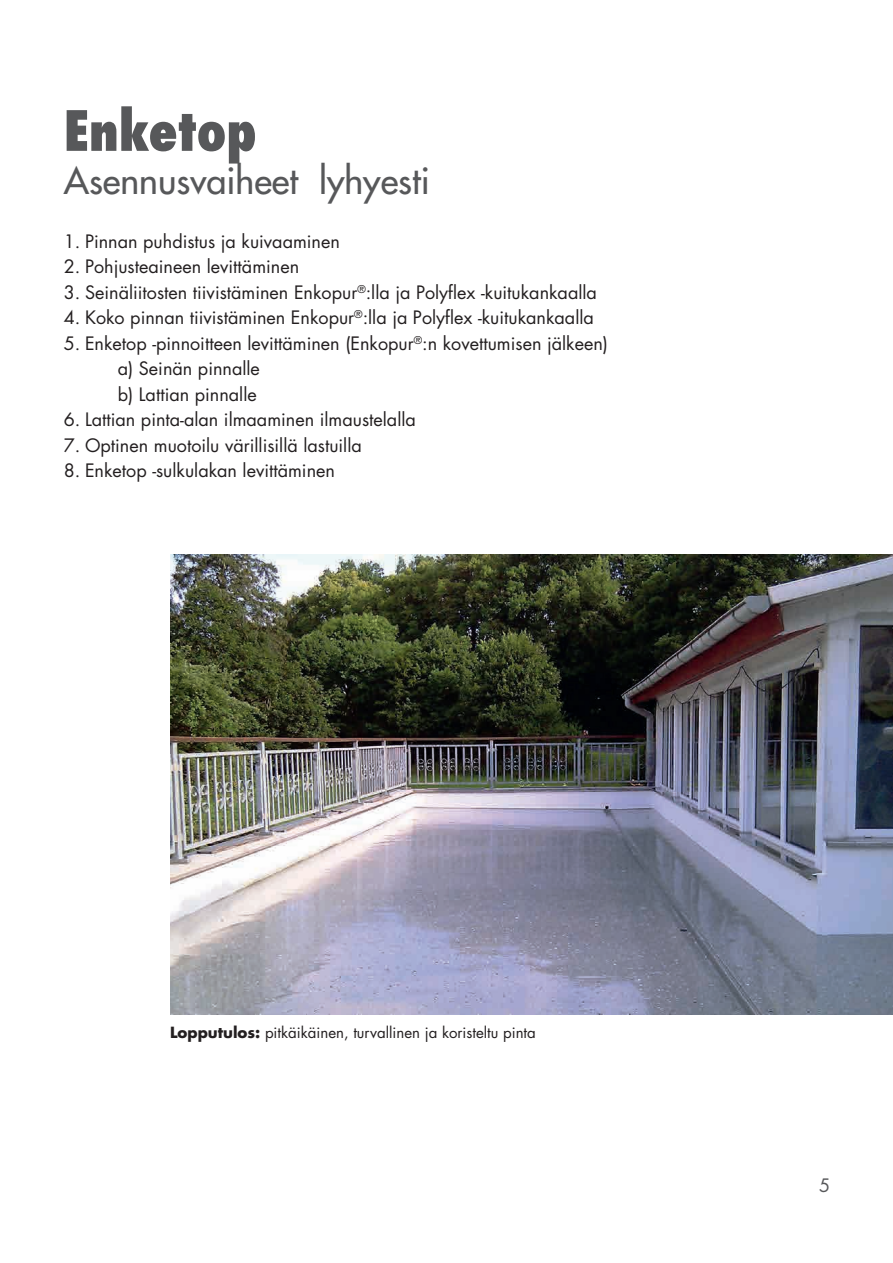
<style>
.page{position:relative;width:893px;height:1263px;background:#fff}
.page>*{position:absolute;margin:0;border:0;box-sizing:border-box;transform-origin:0 0}
.t1{font:800 condensed 54px "Futura";color:#57585a}
.t2{font:36px "Futura";color:#57585a}
.t3{font:18px/25.5px "Futura";color:#231f20}
.t4{font:18px "Futura";color:#57585a}
.t5{font:15px "Futura";color:#231f20}
.s1{font-weight:700}
</style>
<div class="page">
<img style="left:170px;top:554px;width:723px;height:460px">
<h1 class="t1" style="left:64px;top:94px;width:194px">Enketop</h1>
<h2 class="t2" style="left:64px;top:158px;width:368px">Asennusvaiheet lyhyesti</h2>
<p class="t3" style="left:64px;top:229px;width:278px">1. Pinnan puhdistus ja kuivaaminen</p>
<p class="t3" style="left:64px;top:254px;width:237px">2. Pohjusteaineen levittäminen</p>
<p class="t3" style="left:64px;top:280px;width:535px">3. Seinäliitosten tiivistäminen Enkopur<sup>®</sup>:lla ja Polyflex -kuitukankaalla</p>
<p class="t3" style="left:64px;top:305px;width:532px">4. Koko pinnan tiivistäminen Enkopur<sup>®</sup>:lla ja Polyflex -kuitukankaalla</p>
<p class="t3" style="left:118px;top:331px;width:492px;text-indent:-54px">5. Enketop -pinnoitteen levittäminen (Enkopur<sup>®</sup>:n kovettumisen jälkeen) a) Seinän pinnalle<br>b) Lattian pinnalle</p>
<p class="t3" style="left:64px;top:407px;width:354px">6. Lattian pinta-alan ilmaaminen ilmaustelalla</p>
<p class="t3" style="left:64px;top:433px;width:300px">7. Optinen muotoilu värillisillä lastuilla</p>
<p class="t3" style="left:64px;top:458px;width:273px">8. Enketop -sulkulakan levittäminen</p>
<p class="t5" style="left:170px;top:1023px;width:367px"><span class="s1">Lopputulos:</span> pitkäikäinen, turvallinen ja koristeltu pinta</p>
<p class="t4" style="left:819px;top:1174px;width:13px">5</p>
</div>
